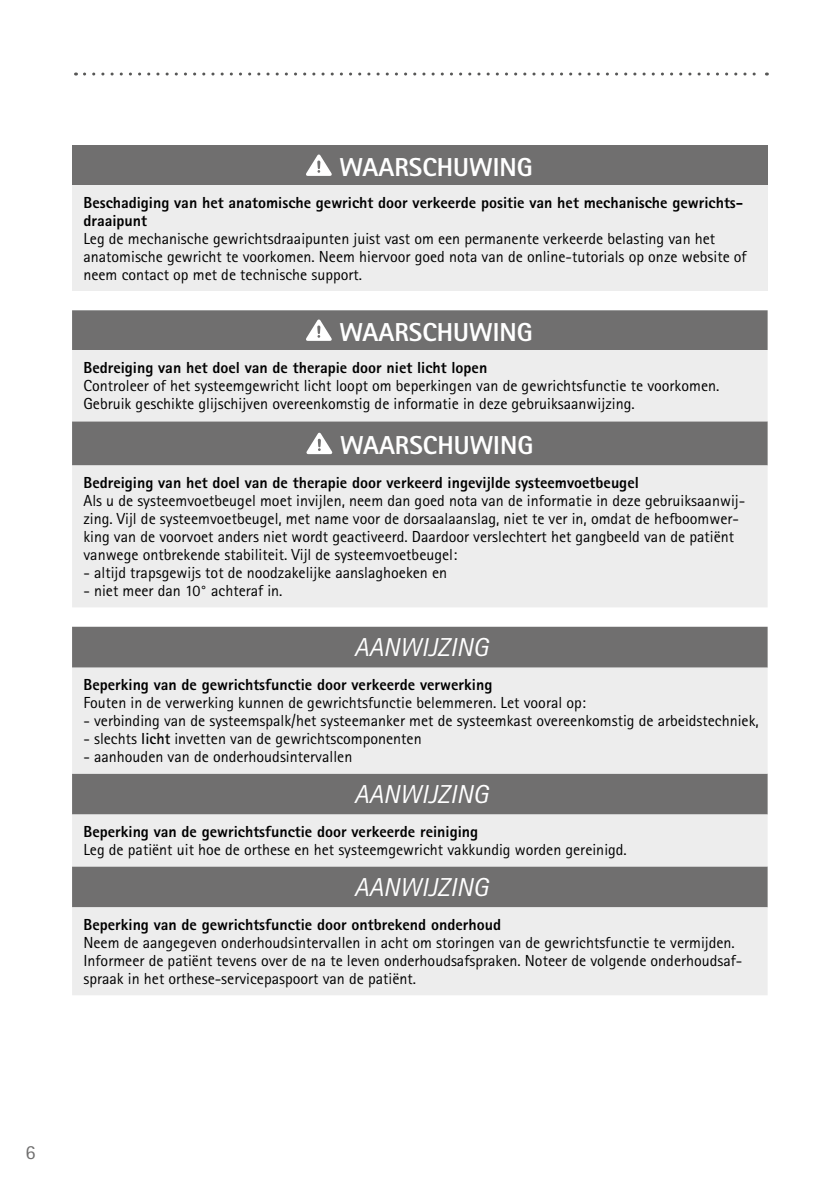
<style>
.page{position:relative;width:840px;height:1191px;background:#fff}
.page>*{position:absolute;margin:0;border:0;box-sizing:border-box;transform-origin:0 0}
.t1{font:800 26px "Rotis Sans Serif Pro";color:#fff}
.t2{font:italic 26px "Rotis Sans Serif Pro";color:#fff}
.t3{font:20px "Rotis Sans Serif Pro";color:#706f6f}
.t4{font:16px/18px "Rotis Sans Serif Pro";color:#000}
.t5{font:800 16px/18px "Rotis Sans Serif Pro";color:#000}
.s1{font-weight:700}
</style>
<div class="page">
<div style="left:72px;top:145px;width:695px;height:40px;background:#706f6f"></div>
<div style="left:72px;top:185px;width:695px;height:106px;background:#ededed"></div>
<svg style="left:306px;top:154px;width:26px;height:22px"></svg>
<div style="left:72px;top:310px;width:695px;height:40px;background:#706f6f"></div>
<svg style="left:72px;top:350px;width:695px;height:257px;background:#d8d8d8"></svg>
<svg style="left:301px;top:316px;width:35px;height:26px"></svg>
<svg style="left:302px;top:430px;width:34px;height:26px"></svg>
<div style="left:72px;top:627px;width:695px;height:40px;background:#706f6f"></div>
<svg style="left:72px;top:667px;width:695px;height:328px;background:#cecdcd"></svg>
<svg style="left:84px;top:73px;width:683px;height:3px"></svg>
<h1 class="t1" style="left:339px;top:150px;width:195px">WAARSCHUWING</h1>
<p class="t5" style="left:83px;top:193px;width:661px">Beschadiging van het anatomische gewricht door verkeerde positie van het mechanische gewrichts&shy;draaipunt</p>
<p class="t4" style="left:83px;top:229px;width:664px">Leg de mechanische gewrichtsdraaipunten juist vast om een permanente verkeerde belasting van het anatomische gewricht te voorkomen. Neem hiervoor goed nota van de online-tutorials op onze website of neem contact op met de technische support.</p>
<h1 class="t1" style="left:339px;top:315px;width:195px">WAARSCHUWING</h1>
<p class="t5" style="left:83px;top:358px;width:405px">Bedreiging van het doel van de therapie door niet licht lopen</p>
<p class="t4" style="left:83px;top:376px;width:637px">Controleer of het systeemgewricht licht loopt om beperkingen van de gewrichtsfunctie te voorkomen.<br>Gebruik geschikte glijschijven overeenkomstig de informatie in deze gebruiksaanwijzing.</p>
<h1 class="t1" style="left:340px;top:429px;width:195px">WAARSCHUWING</h1>
<p class="t5" style="left:83px;top:473px;width:556px">Bedreiging van het doel van de therapie door verkeerd ingevijlde systeemvoetbeugel</p>
<p class="t4" style="left:83px;top:492px;width:663px">Als u de systeemvoetbeugel moet invijlen, neem dan goed nota van de informatie in deze gebruiksaanwij&shy;zing. Vijl de systeemvoetbeugel, met name voor de dorsaalaanslag, niet te ver in, omdat de hefboomwer&shy;king van de voorvoet anders niet wordt geactiveerd. Daardoor verslechtert het gangbeeld van de patiënt vanwege ontbrekende stabiliteit. Vijl de systeemvoetbeugel:</p>
<p class="t4" style="left:83px;top:564px;width:365px">- altijd trapsgewijs tot de noodzakelijke aanslaghoeken en</p>
<p class="t4" style="left:83px;top:582px;width:200px">- niet meer dan 10° achteraf in.</p>
<h1 class="t2" style="left:354px;top:632px;width:135px">AANWIJZING</h1>
<p class="t5" style="left:83px;top:675px;width:410px">Beperking van de gewrichtsfunctie door verkeerde verwerking</p>
<p class="t4" style="left:83px;top:694px;width:504px">Fouten in de verwerking kunnen de gewrichtsfunctie belemmeren. Let vooral op:</p>
<p class="t4" style="left:83px;top:712px;width:676px">- verbinding van de systeemspalk/het systeemanker met de systeemkast overeenkomstig de arbeidstechniek,</p>
<p class="t4" style="left:83px;top:730px;width:339px">- slechts <span class="s1">licht</span> invetten van de gewrichtscomponenten</p>
<p class="t4" style="left:83px;top:748px;width:270px">- aanhouden van de onderhoudsintervallen</p>
<h1 class="t2" style="left:354px;top:779px;width:135px">AANWIJZING</h1>
<p class="t5" style="left:83px;top:822px;width:396px">Beperking van de gewrichtsfunctie door verkeerde reiniging</p>
<p class="t4" style="left:83px;top:841px;width:544px">Leg de patiënt uit hoe de orthese en het systeemgewricht vakkundig worden gereinigd.</p>
<h1 class="t2" style="left:354px;top:872px;width:135px">AANWIJZING</h1>
<p class="t5" style="left:83px;top:915px;width:419px">Beperking van de gewrichtsfunctie door ontbrekend onderhoud</p>
<p class="t4" style="left:83px;top:933px;width:660px">Neem de aangegeven onderhoudsintervallen in acht om storingen van de gewrichtsfunctie te vermijden.<br>Informeer de patiënt tevens over de na te leven onderhoudsafspraken. Noteer de volgende onderhoudsaf&shy;spraak in het orthese-servicepaspoort van de patiënt.</p>
<p class="t3" style="left:26px;top:1140px;width:12px">6</p>
</div>
